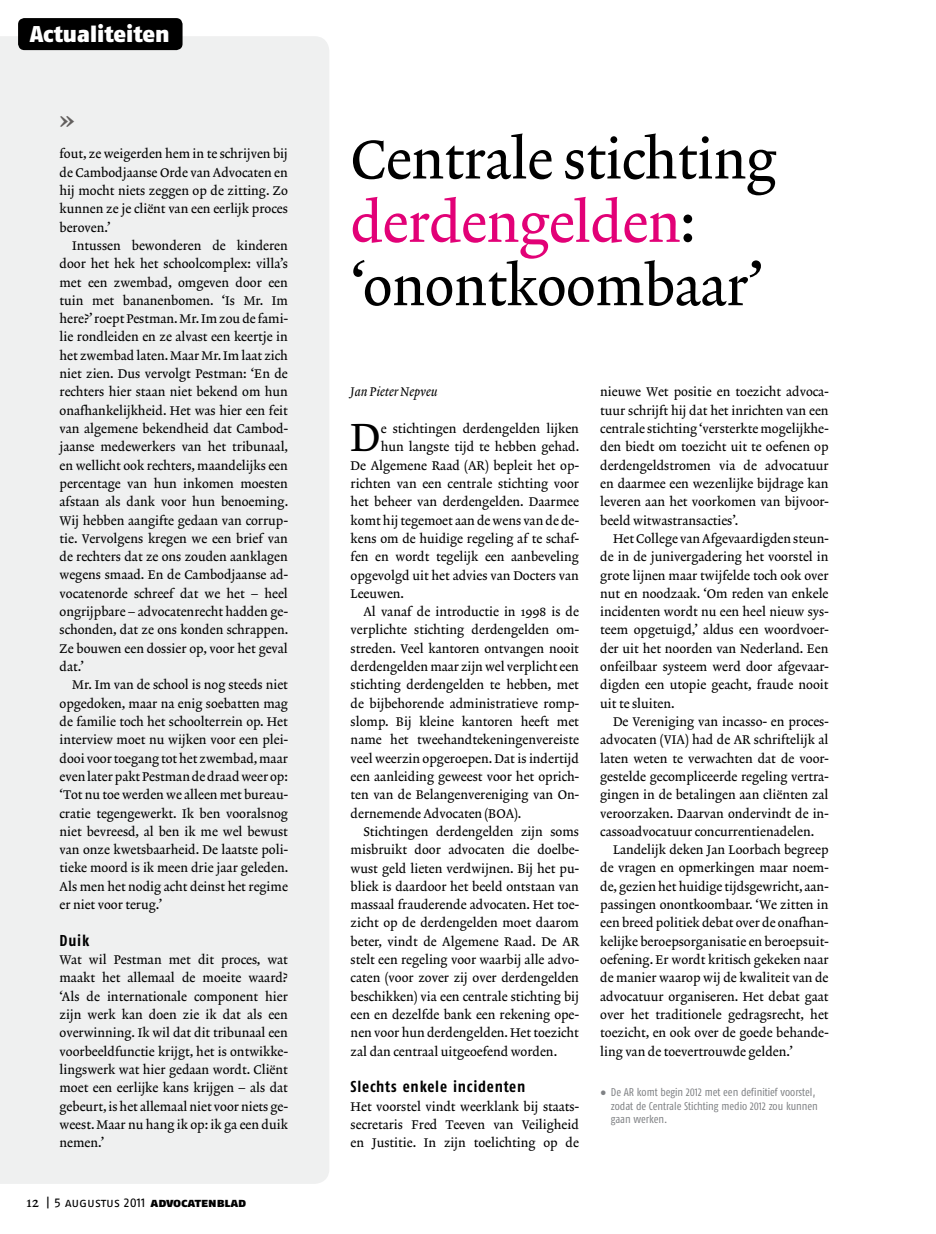
<style>
.page{position:relative;width:936px;height:1234px;background:#fff}
.page>*{position:absolute;margin:0;border:0;box-sizing:border-box;transform-origin:0 0}
.t1{font:55.2px/63.3px "Lexicon No 2 Roman A Txt";letter-spacing:-.01em;color:#000}
.t2{font:39.75px "Lexicon No 2 Roman A Txt";color:#000}
.t3{font:27.9px "Lexicon No 2 Roman D Txt";color:#625f5e}
.t4{font:22.8px "Fago No Black Lf";color:#fff}
.t5{font:15.75px "Fago Co Bold Lf";letter-spacing:.05em;color:#000}
.t6{font:12.75px/18.3px "Lexicon No 2 Roman A Txt";color:#000;text-align:justify}
.t7{font:12.75px "Fago No Regular Lf Caps";color:#000}
.t8{font:12.75px "Lexicon No 2 Italic A Txt";color:#000}
.t9{font:11.25px/13.5px "Fago Co Regular Lf";letter-spacing:-.005em;color:#808285}
.s1{font-family:"Lexicon No 2 Roman A Txt";font-size:14.25px}
.s2{font-family:"Fago No Black Lf Caps"}
.s3{color:#e20177}
.s4{font-family:"Fago No Black Lf";font-size:16.5px}
</style>
<div class="page">
<div style="left:0;top:36px;width:329px;height:1147px;background:#eff0f0"></div>
<div style="left:18px;top:18px;width:164px;height:32px;background:#000;border-radius:6px"></div>
<h3 class="t4" style="left:30px;top:20px;width:141px">Actualiteiten</h3>
<h3 class="t3" style="left:60px;top:103px;width:17px">»</h3>
<p class="t6" style="left:60px;top:145px;width:230px">fout, ze weigerden hem in te schrijven bij de Cambodjaanse Orde van Advocaten en hij mocht niets zeggen op de zitting. Zo kunnen ze je cliënt van een eerlijk proces beroven.’</p>
<p class="t6" style="left:60px;top:237px;width:230px;text-indent:13px">Intussen bewonderen de kinderen door het hek het schoolcomplex: villa’s met een zwembad, omgeven door een tuin met bananenbomen. ‘Is Mr. Im here?’ roept Pestman. Mr. Im zou de fami&shy;lie rondleiden en ze alvast een keertje in het zwembad laten. Maar Mr. Im laat zich niet zien. Dus vervolgt Pestman: ‘En de rechters hier staan niet bekend om hun onafhankelijkheid. Het was hier een feit van algemene bekendheid dat Cambod&shy;jaanse medewerkers van het tribunaal, en wellicht ook rechters, maandelijks een percentage van hun inkomen moesten afstaan als dank voor hun benoeming.<br>Wij hebben aangifte gedaan van corrup&shy;tie. Vervolgens kregen we een brief van de rechters dat ze ons zouden aanklagen wegens smaad. En de Cambodjaanse ad&shy;vocatenorde schreef dat we het – heel ongrijpbare – advocatenrecht hadden ge&shy;schonden, dat ze ons konden schrappen.<br>Ze bouwen een dossier op, voor het geval dat.’</p>
<p class="t6" style="left:60px;top:676px;width:230px;text-indent:13px">Mr. Im van de school is nog steeds niet opgedoken, maar na enig soebatten mag de familie toch het schoolterrein op. Het interview moet nu wijken voor een plei&shy;dooi voor toegang tot het zwembad, maar even later pakt Pestman de draad weer op: ‘Tot nu toe werden we alleen met bureau&shy;cratie tegengewerkt. Ik ben vooralsnog niet bevreesd, al ben ik me wel bewust van onze kwetsbaarheid. De laatste poli&shy;tieke moord is ik meen drie jaar geleden.<br>Als men het nodig acht deinst het regime er niet voor terug.’</p>
<p class="t5" style="left:60px;top:930px;width:31px">Duik</p>
<p class="t6" style="left:60px;top:951px;width:230px">Wat wil Pestman met dit proces, wat maakt het allemaal de moeite waard? ‘Als de internationale component hier zijn werk kan doen zie ik dat als een overwinning. Ik wil dat dit tribunaal een voorbeeldfunctie krijgt, het is ontwikke&shy;lingswerk wat hier gedaan wordt. Cliënt moet een eerlijke kans krijgen – als dat gebeurt, is het allemaal niet voor niets ge&shy;weest. Maar nu hang ik op: ik ga een duik nemen.’</p>
<p class="t7" style="left:27px;top:1194px;width:221px"><span class="s1">12</span> | 5 augustus 2011 <span class="s2">advocatenblad</span></p>
<h1 class="t1" style="left:350px;top:130px;width:427px">Centrale stichting <span class="s3">derdengelden</span>: ‘onontkoombaar’</h1>
<p class="t8" style="left:350px;top:384px;width:88px">Jan Pieter Nepveu</p>
<h2 class="t2" style="left:350px;top:414px;width:32px">D</h2>
<p class="t6" style="left:380px;top:420px;width:200px">e stichtingen derdengelden lijken</p>
<p class="t6" style="left:380px;top:438px;width:200px">hun langste tijd te hebben gehad.</p>
<p class="t6" style="left:350px;top:456px;width:230px">De Algemene Raad (AR) bepleit het op-</p>
<p class="t6" style="left:350px;top:475px;width:230px">richten van een centrale stichting voor</p>
<p class="t6" style="left:350px;top:493px;width:230px">het beheer van derdengelden. Daarmee</p>
<p class="t6" style="left:350px;top:511px;width:230px">komt hij tegemoet aan de wens van de de-</p>
<p class="t6" style="left:350px;top:530px;width:230px">kens om de huidige regeling af te schaf-</p>
<p class="t6" style="left:350px;top:548px;width:230px">fen en wordt tegelijk een aanbeveling</p>
<p class="t6" style="left:350px;top:566px;width:230px">opgevolgd uit het advies van Docters van</p>
<p class="t6" style="left:350px;top:584px;width:55px">Leeuwen.</p>
<p class="t6" style="left:363px;top:603px;width:217px">Al vanaf de introductie in 1998 is de</p>
<p class="t6" style="left:350px;top:621px;width:230px">verplichte stichting derdengelden om-</p>
<p class="t6" style="left:350px;top:639px;width:230px">streden. Veel kantoren ontvangen nooit</p>
<p class="t6" style="left:350px;top:658px;width:230px">derdengelden maar zijn wel verplicht een</p>
<p class="t6" style="left:350px;top:676px;width:230px">stichting derdengelden te hebben, met</p>
<p class="t6" style="left:350px;top:694px;width:230px">de bijbehorende administratieve romp-</p>
<p class="t6" style="left:350px;top:713px;width:230px">slomp. Bij kleine kantoren heeft met</p>
<p class="t6" style="left:350px;top:731px;width:230px">name het tweehandtekeningenvereiste</p>
<p class="t6" style="left:350px;top:749px;width:230px">veel weerzin opgeroepen. Dat is indertijd</p>
<p class="t6" style="left:350px;top:767px;width:230px">een aanleiding geweest voor het oprich-</p>
<p class="t6" style="left:350px;top:786px;width:230px">ten van de Belangenvereniging van On-</p>
<p class="t6" style="left:350px;top:804px;width:172px">dernemende Advocaten (BOA).</p>
<p class="t6" style="left:363px;top:822px;width:217px">Stichtingen derdengelden zijn soms</p>
<p class="t6" style="left:350px;top:841px;width:230px">misbruikt door advocaten die doelbe-</p>
<p class="t6" style="left:350px;top:859px;width:230px">wust geld lieten verdwijnen. Bij het pu-</p>
<p class="t6" style="left:350px;top:877px;width:230px">bliek is daardoor het beeld ontstaan van</p>
<p class="t6" style="left:350px;top:896px;width:230px">massaal frauderende advocaten. Het toe-</p>
<p class="t6" style="left:350px;top:914px;width:230px">zicht op de derdengelden moet daarom</p>
<p class="t6" style="left:350px;top:932px;width:230px">beter, vindt de Algemene Raad. De AR</p>
<p class="t6" style="left:350px;top:950px;width:230px">stelt een regeling voor waarbij alle advo-</p>
<p class="t6" style="left:350px;top:969px;width:230px">caten (voor zover zij over derdengelden</p>
<p class="t6" style="left:350px;top:987px;width:230px">beschikken) via een centrale stichting bij</p>
<p class="t6" style="left:350px;top:1005px;width:230px">een en dezelfde bank een rekening ope-</p>
<p class="t6" style="left:350px;top:1024px;width:230px">nen voor hun derdengelden. Het toezicht</p>
<p class="t6" style="left:350px;top:1042px;width:208px">zal dan centraal uitgeoefend worden.</p>
<p class="t5" style="left:350px;top:1077px;width:176px">Slechts enkele incidenten</p>
<p class="t6" style="left:350px;top:1097px;width:230px">Het voorstel vindt weerklank bij staats&shy;secretaris Fred Teeven van Veiligheid en Justitie. In zijn toelichting op de</p>
<p class="t6" style="left:600px;top:383px;width:230px">nieuwe Wet positie en toezicht advoca&shy;tuur schrijft hij dat het inrichten van een centrale stichting ‘versterkte mogelijkhe&shy;den biedt om toezicht uit te oefenen op derdengeldstromen via de advocatuur en daarmee een wezenlijke bijdrage kan leveren aan het voorkomen van bijvoor&shy;beeld witwastransacties’.</p>
<p class="t6" style="left:600px;top:530px;width:230px;text-indent:13px">Het College van Afgevaardigden steun&shy;de in de junivergadering het voorstel in grote lijnen maar twijfelde toch ook over nut en noodzaak. ‘Om reden van enkele incidenten wordt nu een heel nieuw sys&shy;teem opgetuigd,’ aldus een woordvoer&shy;der uit het noorden van Nederland. Een onfeilbaar systeem werd door afgevaar&shy;digden een utopie geacht, fraude nooit uit te sluiten.</p>
<p class="t6" style="left:600px;top:713px;width:230px;text-indent:13px">De Vereniging van incasso- en proces&shy;advocaten (VIA) had de AR schriftelijk al laten weten te verwachten dat de voor&shy;gestelde gecompliceerde regeling vertra&shy;gingen in de betalingen aan cliënten zal veroorzaken. Daarvan ondervindt de in&shy;cassoadvocatuur concurrentienadelen.</p>
<p class="t6" style="left:600px;top:841px;width:230px;text-indent:13px">Landelijk deken Jan Loorbach begreep de vragen en opmerkingen maar noem&shy;de, gezien het huidige tijdsgewricht, aan&shy;passingen onontkoombaar. ‘We zitten in een breed politiek debat over de onafhan&shy;kelijke beroepsorganisatie en beroepsuit&shy;oefening. Er wordt kritisch gekeken naar de manier waarop wij de kwaliteit van de advocatuur organiseren. Het debat gaat over het traditionele gedragsrecht, het toezicht, en ook over de goede behande&shy;ling van de toevertrouwde gelden.’</p>
<p class="t9" style="left:611px;top:1084px;width:208px;text-indent:-11px"><span class="s4">•</span> De AR komt begin 2012 met een definitief voorstel, zodat de Centrale Stichting medio 2012 zou kunnen gaan werken.</p>
</div>
